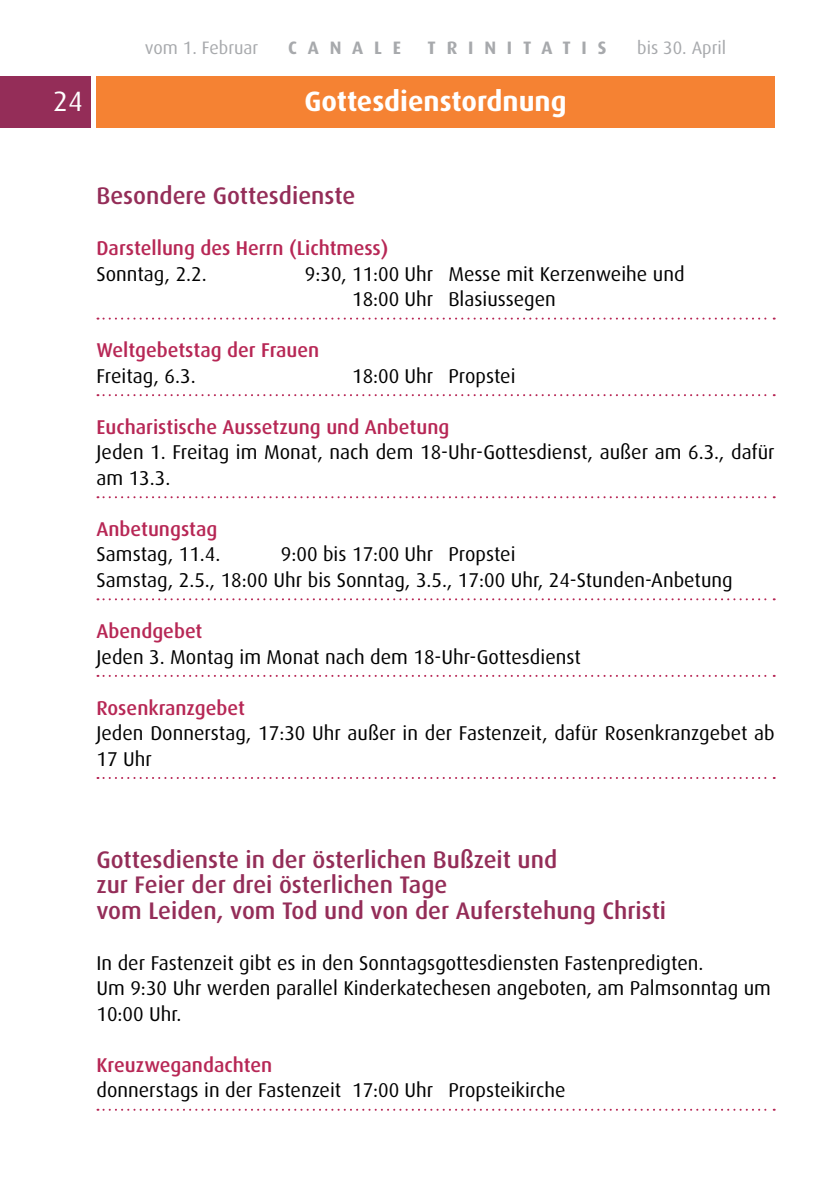
<style>
.page{position:relative;width:840px;height:1191px;background:#fff}
.page>*{position:absolute;margin:0;border:0;box-sizing:border-box;transform-origin:0 0}
.t1{font:700 28px "Dax";color:#fff}
.t2{font:28px "Dax";color:#fff}
.t3{font:500 24px/25.6px "Dax";color:#942d58}
.t4{font:20px/25.6px "Dax";color:#000}
.t5{font:500 20px "Dax";color:#b72755}
.t6{font:18px "Dax";color:#a7a9ac}
.t7{font:700 18px "Dax";letter-spacing:.6em;color:#a7a9ac}
</style>
<div class="page">
<div style="left:96px;top:77px;width:678px;height:51px;background:#f58233"></div>
<div style="left:0;top:77px;width:91px;height:51px;background:#942d58"></div>
<svg style="left:97px;top:317px;width:677px;height:2px"></svg>
<svg style="left:97px;top:496px;width:677px;height:2px"></svg>
<svg style="left:97px;top:598px;width:677px;height:2px"></svg>
<svg style="left:97px;top:1108px;width:677px;height:2px"></svg>
<svg style="left:97px;top:394px;width:677px;height:2px"></svg>
<svg style="left:97px;top:675px;width:677px;height:2px"></svg>
<svg style="left:97px;top:777px;width:677px;height:2px"></svg>
<p class="t6" style="left:145px;top:37px;width:115px">vom 1. Februar</p>
<p class="t7" style="left:288px;top:37px;width:114px">CANALE</p>
<p class="t7" style="left:427px;top:37px;width:180px">TRINITATIS</p>
<p class="t6" style="left:636px;top:37px;width:91px">bis 30. April</p>
<h1 class="t2" style="left:53px;top:85px;width:31px">24</h1>
<h1 class="t1" style="left:304px;top:85px;width:263px">Gottesdienstordnung</h1>
<p class="t3" style="left:96px;top:183px;width:260px">Besondere Gottesdienste</p>
<p class="t5" style="left:96px;top:237px;width:293px">Darstellung des Herrn (Lichtmess)</p>
<p class="t4" style="left:305px;top:261px;width:130px;text-align:right">9:30, 11:00 Uhr<br>18:00 Uhr</p>
<p class="t4" style="left:448px;top:261px;width:237px">Messe mit Kerzenweihe und<br>Blasiussegen</p>
<p class="t4" style="left:96px;top:261px;width:112px">Sonntag, 2.2.</p>
<p class="t5" style="left:96px;top:339px;width:224px">Weltgebetstag der Frauen</p>
<p class="t4" style="left:96px;top:363px;width:101px">Freitag, 6.3.</p>
<p class="t4" style="left:352px;top:363px;width:165px">18:00 Uhr Propstei</p>
<p class="t5" style="left:96px;top:416px;width:354px">Eucharistische Aussetzung und Anbetung</p>
<p class="t4" style="left:96px;top:440px;width:679px">Jeden 1. Freitag im Monat, nach dem 18-Uhr-Gottesdienst, außer am 6.3., dafür am 13.3.</p>
<p class="t5" style="left:96px;top:518px;width:122px">Anbetungstag</p>
<p class="t4" style="left:281px;top:542px;width:236px">9:00 bis 17:00 Uhr Propstei</p>
<p class="t4" style="left:96px;top:542px;width:637px">Samstag, 11.4.<br>Samstag, 2.5., 18:00 Uhr bis Sonntag, 3.5., 17:00 Uhr, 24-Stunden-Anbetung</p>
<p class="t5" style="left:96px;top:620px;width:107px">Abendgebet</p>
<p class="t4" style="left:96px;top:644px;width:485px">Jeden 3. Montag im Monat nach dem 18-Uhr-Gottesdienst</p>
<p class="t5" style="left:96px;top:696px;width:150px">Rosenkranzgebet</p>
<p class="t4" style="left:96px;top:720px;width:679px">Jeden Donnerstag, 17:30 Uhr außer in der Fastenzeit, dafür Rosenkranzgebet ab<br>17 Uhr</p>
<p class="t3" style="left:96px;top:846px;width:571px">Gottesdienste in der österlichen Bußzeit und<br>zur Feier der drei österlichen Tage<br>vom Leiden, vom Tod und von der Auferstehung Christi</p>
<p class="t4" style="left:96px;top:950px;width:675px">In der Fastenzeit gibt es in den Sonntagsgottesdiensten Fastenpredigten.<br>Um 9:30 Uhr werden parallel Kinderkatechesen angeboten, am Palmsonntag um<br>10:00 Uhr.</p>
<p class="t5" style="left:96px;top:1053px;width:177px">Kreuzwegandachten</p>
<p class="t4" style="left:96px;top:1077px;width:246px">donnerstags in der Fastenzeit</p>
<p class="t4" style="left:352px;top:1077px;width:215px">17:00 Uhr Propsteikirche</p>
</div>
